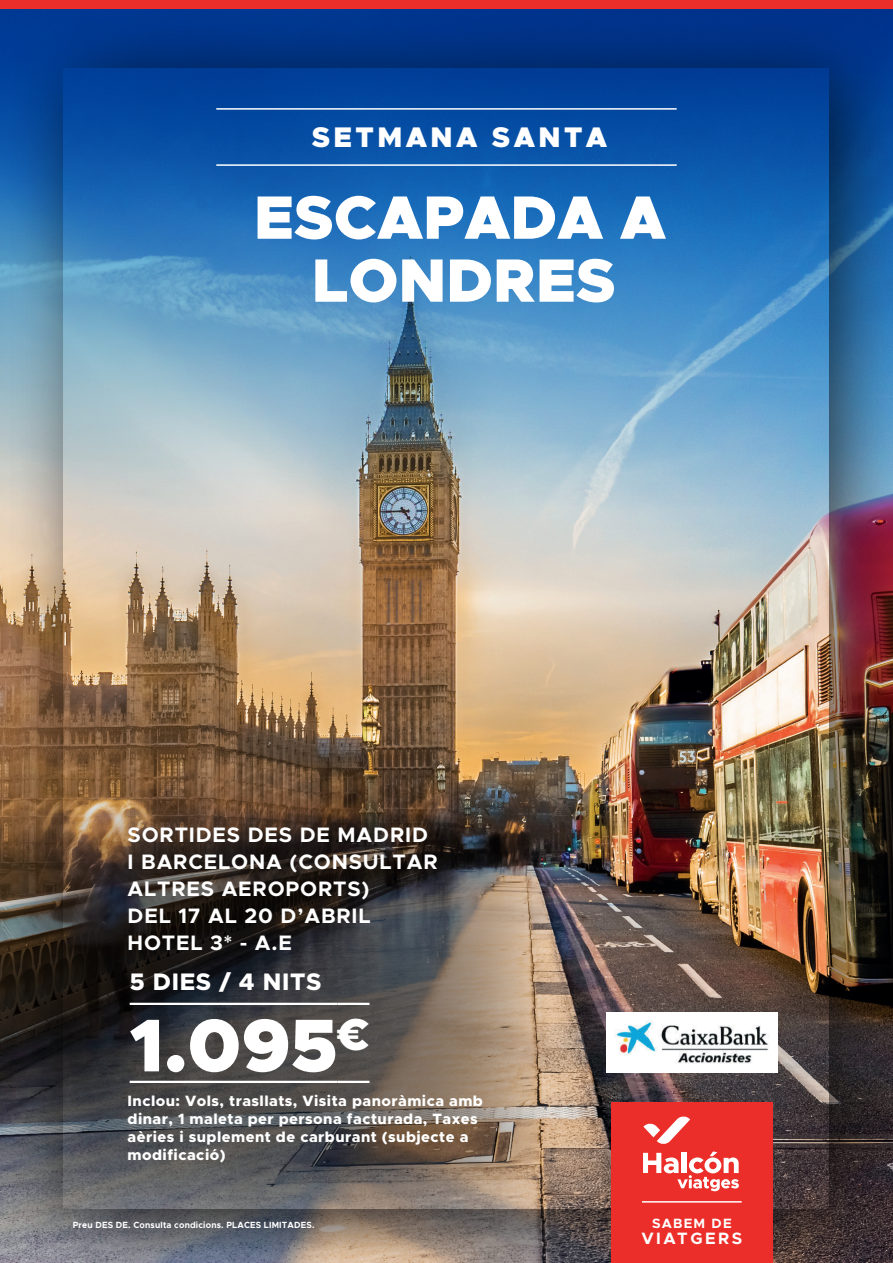
<style>
.page{position:relative;width:893px;height:1263px;background:#fff}
.page>*{position:absolute;margin:0;border:0;box-sizing:border-box;transform-origin:0 0}
.t1{font:900 75px "Metropolis";color:#fff}
.t2{font:900 61.5px/63px "Metropolis";color:#fff;text-align:center}
.t3{font:900 28.5px "Metropolis";letter-spacing:.12em;color:#fff}
.t4{font:800 24px "Metropolis";letter-spacing:.03em;color:#fff}
.t5{font:700 21px/27px "Metropolis";letter-spacing:.04em;color:#fff}
.t6{font:700 16.5px "Metropolis";letter-spacing:.15em;color:#fff}
.t7{font:800 15px/18px "Metropolis";letter-spacing:.03em;color:#fff}
.t8{font:700 13.5px "Metropolis";letter-spacing:.09em;color:#fff}
.t9{font:700 9px "Metropolis";letter-spacing:.02em;color:#fff;scale:.95 1}
</style>
<div class="page">
<div style="left:6px;top:6px;width:887px;height:1257px;background:#231f20;opacity:.75"></div>
<img style="left:64px;top:591px;width:765px;height:618px">
<img style="left:0;top:9px;width:893px;height:582px">
<img style="left:0;top:773px;width:549px;height:477px">
<hr style="left:130px;top:1081px;width:208px;height:2px;background:#fff">
<hr style="left:338px;top:1081px;width:32px;height:2px;background:#fff">
<hr style="left:130px;top:1003px;width:208px;height:2px;background:#fff">
<hr style="left:338px;top:1003px;width:32px;height:2px;background:#fff">
<hr style="left:216px;top:108px;width:461px;height:2px;background:#fff">
<hr style="left:216px;top:164px;width:461px;height:2px;background:#fff">
<img style="left:607px;top:1012px;width:170px;height:60px">
<div style="left:0;top:0;width:893px;height:9px;background:#eb2e29"></div>
<div style="left:611px;top:1102px;width:162px;height:161px;background:#eb2e29"></div>
<hr style="left:642px;top:1201px;width:100px;height:1px;background:#fff">
<svg style="left:643px;top:1116px;width:47px;height:28px"></svg>
<svg style="left:643px;top:1151px;width:96px;height:40px"></svg>
<h3 class="t3" style="left:312px;top:119px;width:297px">SETMANA SANTA</h3>
<h2 class="t2" style="left:254px;top:186px;width:414px">ESCAPADA A<br>LONDRES</h2>
<h3 class="t5" style="left:128px;top:821px;width:312px">SORTIDES DES DE MADRID<br>I BARCELONA (CONSULTAR<br>ALTRES AEROPORTS)<br>DEL 17 AL 20 D’ABRIL<br>HOTEL 3* - A.E</h3>
<h3 class="t4" style="left:130px;top:967px;width:193px">5 DIES / 4 NITS</h3>
<h1 class="t1" style="left:130px;top:997px;width:241px">1.095<sup>€</sup></h1>
<p class="t7" style="left:128px;top:1092px;width:357px">Inclou: Vols, trasllats, Visita panoràmica amb dinar, 1 maleta per persona facturada, Taxes aèries i suplement de carburant (subjecte a modificació)</p>
<p class="t9" style="left:73px;top:1219px;width:256px">Preu DES DE. Consulta condicions. PLACES LIMITADES.</p>
<p class="t8" style="left:652px;top:1214px;width:81px">SABEM DE</p>
<p class="t6" style="left:641px;top:1228px;width:102px">VIATGERS</p>
</div>
